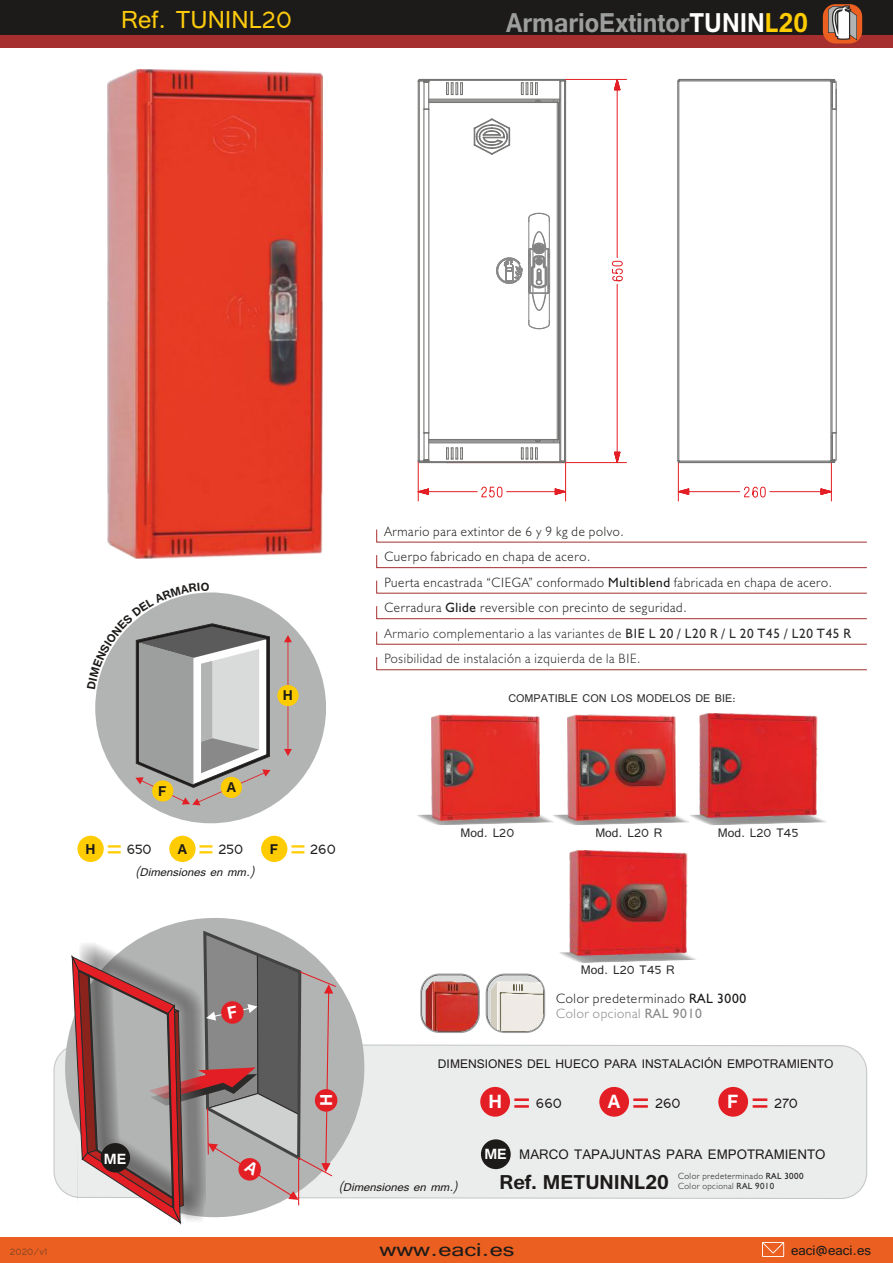
<style>
.page{position:relative;width:893px;height:1263px;background:#fff}
.page>*{position:absolute;margin:0;border:0;box-sizing:border-box;transform-origin:0 0}
.t1{font:700 33.75px "Tunga";color:#9d9e9e;scale:.92 1}
.t2{font:30.45px "Tunga";color:#fecb0d}
.t3{font:700 24.9px "Tunga";color:#1d1b19}
.t4{font:22.8px "Tunga";color:#1d1b19;scale:1.32 1}
.t5{font:700 21.3px "Tunga";color:#fefefe}
.t6{font:700 18.3px "Tunga";color:#fefefe}
.t7{font:17.55px "Tunga";color:#1d1b19}
.t8{font:700 17.55px "Tunga";color:#1d1b19}
.t9{font:17.1px "Tunga";color:#1d1b19}
.t10{font:16.95px "Tunga";color:#1d1b19}
.t11{font:15.45px "Tunga";color:#1d1b19}
.t12{font:15.3px "Tunga";color:#2b2a29}
.t13{font:italic 13.8px "Tunga";color:#1d1b19;scale:1.05 1}
.t14{font:13.8px "Tunga";color:#2b2a29}
.t15{font:300 13.65px/25.3px "Humanist 521 BT";letter-spacing:.05em;color:#1d1b19;scale:.96 1}
.t16{font:300 13.65px "Humanist 521 BT";letter-spacing:.05em;color:#1d1b19}
.t17{font:300 13.65px "Humanist 521 BT";letter-spacing:.05em;color:#898989}
.t18{font:12px "Tunga";color:rgb(43 42 41/.5)}
.t19{font:300 9px "Humanist 521 BT";letter-spacing:.05em;color:#1d1b19}
.t20{font:300 9px "Humanist 521 BT";letter-spacing:.05em;color:#2b2a29}
.s1{color:#fefefe}
.s2{color:#fecc00}
.s3{font-weight:700}
.s4{font-family:"Arial";font-size:27.3px;color:#fecc00}
.s5{font-weight:400}
.s6{color:#2b2a29}
.s7{font-weight:400;color:#2b2a29}
.s8{font-weight:700;font-size:23.7px;color:#fefefe}
.s9{font-family:"Arial";font-size:30.9px;color:#e31e24}
</style>
<div class="page">
<div style="left:0;top:35px;width:893px;height:13px;background:#a52f2f"></div>
<div style="left:0;top:0;width:893px;height:35px;background:#1d1b19"></div>
<div style="left:0;top:1237px;width:893px;height:26px;background:#eb6020"></div>
<div style="left:53px;top:1045px;width:815px;height:154px;background:#ebecec"></div>
<div style="left:65px;top:918px;width:299px;height:299px;background:#b2b3b3;border-radius:50%"></div>
<div style="left:480px;top:1087px;width:30px;height:30px;background:#e31e24;border-radius:50%"></div>
<div style="left:599px;top:1087px;width:30px;height:30px;background:#e31e24;border-radius:50%"></div>
<div style="left:718px;top:1087px;width:30px;height:30px;background:#e31e24;border-radius:50%"></div>
<div style="left:481px;top:1139px;width:30px;height:30px;background:#1d1b19;border-radius:50%"></div>
<svg style="left:762px;top:1242px;width:22px;height:15px"></svg>
<div style="left:77px;top:836px;width:27px;height:26px;background:#fecc00;border-radius:50%"></div>
<div style="left:169px;top:836px;width:27px;height:26px;background:#fecc00;border-radius:50%"></div>
<div style="left:261px;top:836px;width:26px;height:26px;background:#fecc00;border-radius:50%"></div>
<div style="left:95px;top:592px;width:231px;height:231px;background:#b2b3b3;border-radius:50%"></div>
<svg style="left:284px;top:635px;width:8px;height:121px"></svg>
<div style="left:277px;top:685px;width:22px;height:21px;background:#fecc00;border-radius:50%"></div>
<svg style="left:376px;top:529px;width:491px;height:142px"></svg>
<hr style="left:564px;top:79px;width:62px;height:1px;background:#e31e24">
<hr style="left:446px;top:462px;width:180px;height:1px;background:#e31e24">
<hr style="left:617px;top:79px;width:1px;height:179px;background:#e31e24">
<hr style="left:617px;top:284px;width:1px;height:179px;background:#e31e24">
<svg style="left:614px;top:79px;width:7px;height:12px"></svg>
<svg style="left:614px;top:451px;width:7px;height:12px"></svg>
<hr style="left:565px;top:461px;width:1px;height:40px;background:#e31e24">
<hr style="left:418px;top:461px;width:1px;height:40px;background:#e31e24">
<hr style="left:507px;top:491px;width:59px;height:1px;background:#e31e24">
<hr style="left:418px;top:491px;width:59px;height:1px;background:#e31e24">
<svg style="left:481px;top:486px;width:22px;height:12px"></svg>
<svg style="left:554px;top:488px;width:12px;height:7px"></svg>
<svg style="left:417px;top:488px;width:12px;height:7px"></svg>
<hr style="left:678px;top:462px;width:1px;height:39px;background:#e31e24">
<hr style="left:831px;top:462px;width:1px;height:39px;background:#e31e24">
<hr style="left:683px;top:491px;width:57px;height:1px;background:#e31e24">
<hr style="left:770px;top:491px;width:57px;height:1px;background:#e31e24">
<svg style="left:678px;top:488px;width:11px;height:7px"></svg>
<svg style="left:820px;top:488px;width:12px;height:7px"></svg>
<hr style="left:836px;top:89px;width:1px;height:344px;background:#727271">
<hr style="left:679px;top:81px;width:151px;height:1px;background:#727271">
<hr style="left:678px;top:81px;width:1px;height:380px;background:#727271">
<hr style="left:831px;top:81px;width:1px;height:380px;background:#727271">
<hr style="left:677px;top:81px;width:1px;height:380px;background:#727271">
<hr style="left:679px;top:79px;width:151px;height:2px;background:#727271">
<hr style="left:679px;top:461px;width:151px;height:1px;background:#727271">
<hr style="left:679px;top:462px;width:151px;height:1px;background:#727271">
<svg style="left:829px;top:78px;width:8px;height:32px"></svg>
<svg style="left:829px;top:432px;width:8px;height:32px"></svg>
<hr style="left:428px;top:109px;width:1px;height:324px;background:#727271">
<hr style="left:423px;top:109px;width:1px;height:324px;background:#727271">
<hr style="left:565px;top:81px;width:1px;height:380px;background:#727271">
<hr style="left:560px;top:81px;width:1px;height:380px;background:#727271">
<hr style="left:564px;top:81px;width:1px;height:380px;background:#727271">
<hr style="left:559px;top:100px;width:1px;height:342px;background:#727271">
<hr style="left:418px;top:81px;width:1px;height:380px;background:#727271">
<hr style="left:419px;top:81px;width:1px;height:380px;background:#727271">
<hr style="left:557px;top:103px;width:1px;height:336px;background:#727271">
<hr style="left:429px;top:102px;width:128px;height:1px;background:#727271">
<hr style="left:429px;top:439px;width:128px;height:1px;background:#727271">
<hr style="left:558px;top:102px;width:1px;height:338px;background:#727271">
<hr style="left:429px;top:101px;width:129px;height:1px;background:#727271">
<hr style="left:429px;top:440px;width:129px;height:1px;background:#727271">
<svg style="left:473px;top:118px;width:38px;height:37px"></svg>
<hr style="left:429px;top:99px;width:131px;height:1px;background:#727271">
<hr style="left:429px;top:80px;width:135px;height:1px;background:#727271">
<svg style="left:521px;top:82px;width:21px;height:20px"></svg>
<svg style="left:446px;top:82px;width:17px;height:13px"></svg>
<svg style="left:553px;top:79px;width:14px;height:24px"></svg>
<hr style="left:419px;top:79px;width:145px;height:1px;background:#727271">
<hr style="left:429px;top:100px;width:131px;height:1px;background:#727271">
<hr style="left:446px;top:462px;width:75px;height:1px;background:#727271">
<hr style="left:462px;top:461px;width:75px;height:1px;background:#727271">
<hr style="left:429px;top:443px;width:131px;height:1px;background:#727271">
<hr style="left:429px;top:441px;width:131px;height:1px;background:#727271">
<svg style="left:521px;top:439px;width:46px;height:24px"></svg>
<svg style="left:417px;top:78px;width:13px;height:32px"></svg>
<svg style="left:417px;top:432px;width:46px;height:31px"></svg>
<div style="left:823px;top:4px;width:39px;height:39px;background:#eb6020;border-radius:12px"></div>
<svg style="left:828px;top:5px;width:29px;height:35px"></svg>
<svg style="left:496px;top:213px;width:55px;height:116px"></svg>
<img style="left:108px;top:69px;width:215px;height:489px">
<svg style="left:744px;top:486px;width:22px;height:12px"></svg>
<svg style="left:486px;top:973px;width:59px;height:60px;background:#dddbd5"></svg>
<svg style="left:420px;top:973px;width:60px;height:60px;background:#c76760"></svg>
<svg style="left:612px;top:261px;width:11px;height:20px"></svg>
<svg style="left:559px;top:952px;width:138px;height:11px"></svg>
<img style="left:567px;top:714px;width:108px;height:97px">
<img style="left:431px;top:714px;width:108px;height:97px">
<svg style="left:417px;top:811px;width:410px;height:14px"></svg>
<img style="left:699px;top:713px;width:119px;height:106px">
<img style="left:568px;top:851px;width:120px;height:106px">
<svg style="left:72px;top:918px;width:265px;height:307px"></svg>
<svg style="left:95px;top:592px;width:175px;height:213px"></svg>
<h2 class="t2" style="left:121px;top:-1px;width:172px">Ref. TUNINL20</h2>
<h1 class="t1" style="left:506px;top:1px;width:330px">ArmarioExtintor<span class="s1">TUNIN</span><span class="s2">L20</span></h1>
<p class="t18" style="left:10px;top:1243px;width:39px">2020/v1</p>
<p class="t8" style="left:158px;top:779px;width:10px">F</p>
<p class="t8" style="left:227px;top:776px;width:11px">A</p>
<p class="t8" style="left:283px;top:684px;width:12px">H</p>
<p class="t7" style="left:86px;top:838px;width:68px"><span class="s3">H</span> <span class="s4">=</span> 650</p>
<p class="t7" style="left:178px;top:838px;width:67px"><span class="s3">A</span> <span class="s4">=</span> 250</p>
<p class="t7" style="left:270px;top:838px;width:67px"><span class="s3">F</span> <span class="s4">=</span> 260</p>
<p class="t13" style="left:136px;top:863px;width:118px">(Dimensionesenmm.)</p>
<p class="t15" style="left:384px;top:520px;width:487px">Armario para extintor de 6 y 9 kg de polvo.<br>Cuerpo fabricado en chapa de acero.<br>Puerta encastrada “CIEGA” conformado <span class="s5">Multiblend</span> fabricada en chapa de acero.<br>Cerradura <span class="s5">Glide</span> reversible con precinto de seguridad.<br><span class="s6">Armario complementario a las variantes de</span> <span class="s7">BIE L 20 / L20 R / L 20 T45 / L20 T45 R </span><span class="s6">Posibilidad de instalación a izquierda de la BIE.</span></p>
<p class="t14" style="left:508px;top:689px;width:229px">COMPATIBLE CON LOS MODELOS DE BIE:</p>
<p class="t12" style="left:461px;top:822px;width:55px">Mod. L20</p>
<p class="t12" style="left:595px;top:822px;width:69px">Mod. L20 R</p>
<p class="t12" style="left:718px;top:822px;width:82px">Mod. L20 T45</p>
<p class="t12" style="left:581px;top:960px;width:95px">Mod. L20 T45 R</p>
<p class="t16" style="left:556px;top:992px;width:192px">Color predeterminado <span class="s5">RAL 3000</span></p>
<p class="t17" style="left:556px;top:1008px;width:147px">Color opcional <span class="s5">RAL 9010</span></p>
<p class="t11" style="left:438px;top:1054px;width:397px">DIMENSIONES DEL HUECO PARA INSTALACIÓN EMPOTRAMIENTO</p>
<h3 class="t5" style="left:312px;top:1106px;width:14px;rotate:-90deg">H</h3>
<p class="t7" style="left:488px;top:1091px;width:75px"><span class="s8">H</span> <span class="s9">=</span> 660</p>
<p class="t7" style="left:608px;top:1091px;width:74px"><span class="s8">A</span> <span class="s9">=</span> 260</p>
<p class="t7" style="left:727px;top:1091px;width:72px"><span class="s8">F</span> <span class="s9">=</span> 270</p>
<h3 class="t6" style="left:104px;top:1146px;width:24px">ME</h3>
<h3 class="t6" style="left:484px;top:1142px;width:24px">ME</h3>
<h3 class="t3" style="left:499px;top:1165px;width:171px">Ref. METUNINL20</h3>
<p class="t9" style="left:519px;top:1143px;width:308px">MARCO TAPAJUNTAS PARA EMPOTRAMIENTO</p>
<p class="t19" style="left:678px;top:1172px;width:127px">Color predeterminado <span class="s5">RAL 3000</span></p>
<p class="t13" style="left:339px;top:1178px;width:118px">(Dimensionesenmm.)</p>
<p class="t20" style="left:678px;top:1182px;width:98px">Color opcional <span class="s5">RAL 9010</span></p>
<h3 class="t4" style="left:379px;top:1234px;width:104px">www.eaci.es</h3>
<p class="t10" style="left:791px;top:1239px;width:81px">eaci@eaci.es</p>
</div>
